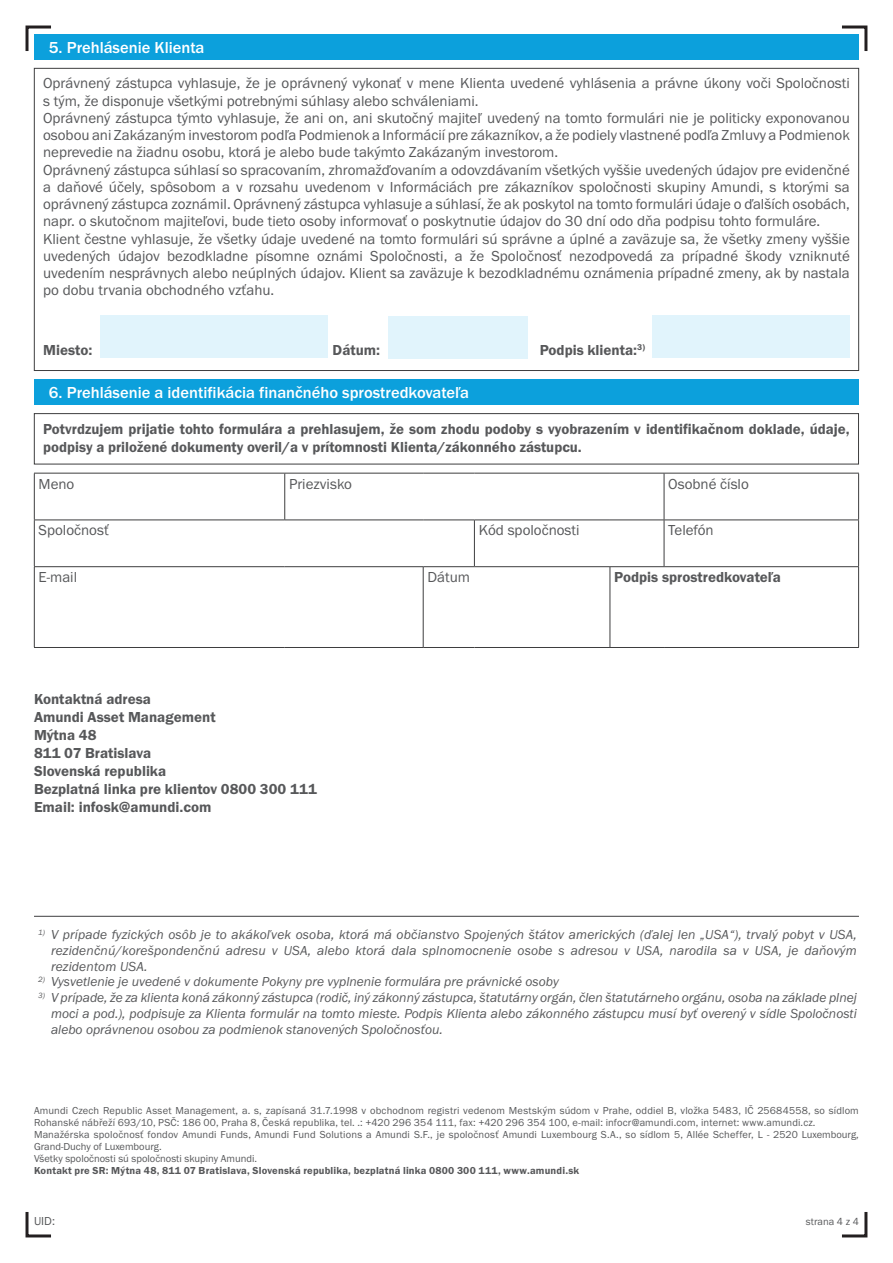
<style>
.page{position:relative;width:893px;height:1263px;background:#fff}
.page>*{position:absolute;margin:0;border:0;box-sizing:border-box;transform-origin:0 0}
.t1{font:500 16.5px "Franklin Gothic Itc TCE";color:#fff}
.t2{font:15px/17.2px "Franklin Gothic Itc TCE";color:#57585a}
.t3{font:600 15px/18px "Franklin Gothic Itc TCE";color:#57585a}
.t4{font:italic 13.5px/15.8px "Franklin Gothic Itc TCE";color:#57585a;text-align:justify}
.t5{font:12px "Franklin Gothic Itc TCE";color:#57585a}
.t6{font:10.5px/12px "Franklin Gothic Itc TCE";letter-spacing:.015em;color:#57585a}
.t7{font:600 10.5px "Franklin Gothic Itc TCE";letter-spacing:.02em;color:#57585a}
</style>
<div class="page">
<svg style="left:25px;top:25px;width:26px;height:26px"></svg>
<svg style="left:842px;top:25px;width:26px;height:26px"></svg>
<svg style="left:25px;top:1212px;width:26px;height:26px"></svg>
<svg style="left:842px;top:1212px;width:26px;height:26px"></svg>
<hr style="left:34px;top:916px;width:825px;height:1px;background:#3e3e3f">
<div style="left:34px;top:34px;width:825px;height:26px;background:#0ca0dc"></div>
<div style="left:100px;top:315px;width:228px;height:43px;background:#e1f4fc"></div>
<div style="left:388px;top:317px;width:140px;height:42px;background:#e1f4fc"></div>
<div style="left:652px;top:315px;width:198px;height:43px;background:#e1f4fc"></div>
<div style="left:34px;top:379px;width:825px;height:26px;background:#0ca0dc"></div>
<div style="left:34px;top:413px;width:825px;height:51px;border:1px solid #3e3e3f"></div>
<hr style="left:34px;top:473px;width:251px;height:1px;background:#3e3e3f">
<hr style="left:34px;top:473px;width:1px;height:47px;background:#3e3e3f">
<hr style="left:285px;top:473px;width:138px;height:1px;background:#3e3e3f">
<hr style="left:284px;top:473px;width:1px;height:47px;background:#3e3e3f">
<hr style="left:423px;top:473px;width:51px;height:1px;background:#3e3e3f">
<hr style="left:474px;top:473px;width:136px;height:1px;background:#3e3e3f">
<hr style="left:610px;top:473px;width:54px;height:1px;background:#3e3e3f">
<hr style="left:664px;top:473px;width:195px;height:1px;background:#3e3e3f">
<hr style="left:664px;top:473px;width:1px;height:47px;background:#3e3e3f">
<hr style="left:858px;top:473px;width:1px;height:47px;background:#3e3e3f">
<hr style="left:34px;top:520px;width:251px;height:1px;background:#3e3e3f">
<hr style="left:34px;top:520px;width:1px;height:46px;background:#3e3e3f">
<hr style="left:285px;top:520px;width:138px;height:1px;background:#3e3e3f">
<hr style="left:423px;top:520px;width:51px;height:1px;background:#3e3e3f">
<hr style="left:474px;top:520px;width:136px;height:1px;background:#3e3e3f">
<hr style="left:474px;top:520px;width:1px;height:46px;background:#3e3e3f">
<hr style="left:610px;top:520px;width:54px;height:1px;background:#3e3e3f">
<hr style="left:664px;top:520px;width:195px;height:1px;background:#3e3e3f">
<hr style="left:664px;top:520px;width:1px;height:46px;background:#3e3e3f">
<hr style="left:858px;top:520px;width:1px;height:46px;background:#3e3e3f">
<hr style="left:34px;top:566px;width:251px;height:1px;background:#3e3e3f">
<hr style="left:34px;top:567px;width:1px;height:80px;background:#3e3e3f">
<hr style="left:285px;top:566px;width:138px;height:1px;background:#3e3e3f">
<hr style="left:423px;top:566px;width:51px;height:1px;background:#3e3e3f">
<hr style="left:423px;top:567px;width:1px;height:80px;background:#3e3e3f">
<hr style="left:474px;top:566px;width:136px;height:1px;background:#3e3e3f">
<hr style="left:610px;top:566px;width:54px;height:1px;background:#3e3e3f">
<hr style="left:610px;top:567px;width:1px;height:80px;background:#3e3e3f">
<hr style="left:664px;top:566px;width:195px;height:1px;background:#3e3e3f">
<hr style="left:858px;top:567px;width:1px;height:80px;background:#3e3e3f">
<hr style="left:34px;top:647px;width:251px;height:1px;background:#3e3e3f">
<hr style="left:285px;top:647px;width:138px;height:1px;background:#3e3e3f">
<hr style="left:423px;top:647px;width:51px;height:1px;background:#3e3e3f">
<hr style="left:474px;top:647px;width:136px;height:1px;background:#3e3e3f">
<hr style="left:610px;top:647px;width:54px;height:1px;background:#3e3e3f">
<hr style="left:664px;top:647px;width:195px;height:1px;background:#3e3e3f">
<p class="t1" style="left:49px;top:38px;width:157px">5. Prehlásenie Klienta</p>
<p class="t2" style="left:43px;top:75px;width:808px">Oprávnený zástupca vyhlasuje, že je oprávnený vykonať v mene Klienta uvedené vyhlásenia a právne úkony voči Spoločnosti s tým, že disponuje všetkými potrebnými súhlasy alebo schváleniami.<br>Oprávnený zástupca týmto vyhlasuje, že ani on, ani skutočný majiteľ uvedený na tomto formulári nie je politicky exponovanou osobou ani Zakázaným investorom podľa Podmienok a Informácií pre zákazníkov, a že podiely vlastnené podľa Zmluvy a Podmienok neprevedie na žiadnu osobu, ktorá je alebo bude takýmto Zakázaným investorom.<br>Oprávnený zástupca súhlasí so spracovaním, zhromažďovaním a odovzdávaním všetkých vyššie uvedených údajov pre evidenčné a daňové účely, spôsobom a v rozsahu uvedenom v Informáciách pre zákazníkov spoločnosti skupiny Amundi, s ktorými sa oprávnený zástupca zoznámil. Oprávnený zástupca vyhlasuje a súhlasí, že ak poskytol na tomto formulári údaje o ďalších osobách, napr. o skutočnom majiteľovi, bude tieto osoby informovať o poskytnutie údajov do 30 dní odo dňa podpisu tohto formuláre.<br>Klient čestne vyhlasuje, že všetky údaje uvedené na tomto formulári sú správne a úplné a zaväzuje sa, že všetky zmeny vyššie uvedených údajov bezodkladne písomne oznámi Spoločnosti, a že Spoločnosť nezodpovedá za prípadné škody vzniknuté uvedením nesprávnych alebo neúplných údajov. Klient sa zaväzuje k bezodkladnému oznámenia prípadné zmeny, ak by nastala po dobu trvania obchodného vzťahu.</p>
<p class="t3" style="left:43px;top:341px;width:51px">Miesto:</p>
<p class="t3" style="left:333px;top:341px;width:49px">Dátum:</p>
<p class="t3" style="left:540px;top:341px;width:107px">Podpis klienta:<sup>3)</sup></p>
<p class="t1" style="left:49px;top:384px;width:422px">6. Prehlásenie a identifikácia finančného sprostredkovateľa</p>
<p class="t3" style="left:43px;top:420px;width:808px">Potvrdzujem prijatie tohto formulára a prehlasujem, že som zhodu podoby s vyobrazením v identifikačnom doklade, údaje, podpisy a priložené dokumenty overil/a v prítomnosti Klienta/zákonného zástupcu.</p>
<p class="t2" style="left:39px;top:475px;width:37px">Meno</p>
<p class="t2" style="left:289px;top:475px;width:64px">Priezvisko</p>
<p class="t2" style="left:668px;top:475px;width:82px">Osobné číslo</p>
<p class="t2" style="left:39px;top:522px;width:72px">Spoločnosť</p>
<p class="t2" style="left:479px;top:522px;width:102px">Kód spoločnosti</p>
<p class="t2" style="left:668px;top:522px;width:47px">Telefón</p>
<p class="t2" style="left:39px;top:569px;width:40px">E-mail</p>
<p class="t2" style="left:427px;top:569px;width:44px">Dátum</p>
<p class="t3" style="left:614px;top:568px;width:168px">Podpis sprostredkovateľa</p>
<p class="t3" style="left:34px;top:690px;width:284px">Kontaktná adresa<br>Amundi Asset Management<br>Mýtna 48<br>811 07 Bratislava<br>Slovenská republika<br>Bezplatná linka pre klientov 0800 300 111<br>Email: infosk@amundi.com</p>
<p class="t4" style="left:51px;top:927px;width:807px;text-indent:-13px"><sup>1)</sup> V prípade fyzických osôb je to akákoľvek osoba, ktorá má občianstvo Spojených štátov amerických (ďalej len „USA“), trvalý pobyt v USA, rezidenčnú/korešpondenčnú adresu v USA, alebo ktorá dala splnomocnenie osobe s adresou v USA, narodila sa v USA, je daňovým rezidentom USA.</p>
<p class="t4" style="left:38px;top:974px;width:522px"><sup>2)</sup> Vysvetlenie je uvedené v dokumente Pokyny pre vyplnenie formulára pre právnické osoby</p>
<p class="t4" style="left:51px;top:990px;width:807px;text-indent:-13px"><sup>3)</sup> V prípade, že za klienta koná zákonný zástupca (rodič, iný zákonný zástupca, štatutárny orgán, člen štatutárneho orgánu, osoba na základe plnej moci a pod.), podpisuje za Klienta formulár na tomto mieste. Podpis Klienta alebo zákonného zástupcu musí byť overený v sídle Spoločnosti alebo oprávnenou osobou za podmienok stanovených Spoločnosťou.</p>
<p class="t6" style="left:34px;top:1105px;width:826px">Amundi Czech Republic Asset Management, a. s, zapísaná 31.7.1998 v obchodnom registri vedenom Mestským súdom v Prahe, oddiel B, vložka 5483, IČ 25684558, so sídlom Rohanské nábřeží 693/10, PSČ: 186 00, Praha 8, Česká republika, tel. .: +420 296 354 111, fax: +420 296 354 100, e-mail: infocr@amundi.com, internet: www.amundi.cz.<br>Manažérska spoločnosť fondov Amundi Funds, Amundi Fund Solutions a Amundi S.F., je spoločnosť Amundi Luxembourg S.A., so sídlom 5, Allée Scheffer, L - 2520 Luxembourg, Grand-Duchy of Luxembourg.<br>Všetky spoločnosti sú spoločnosti skupiny Amundi.</p>
<p class="t7" style="left:34px;top:1165px;width:547px">Kontakt pre SR: Mýtna 48, 811 07 Bratislava, Slovenská republika, bezplatná linka 0800 300 111, www.amundi.sk</p>
<p class="t5" style="left:34px;top:1214px;width:23px">UID:</p>
<p class="t6" style="left:806px;top:1215px;width:55px">strana 4 z 4</p>
</div>
